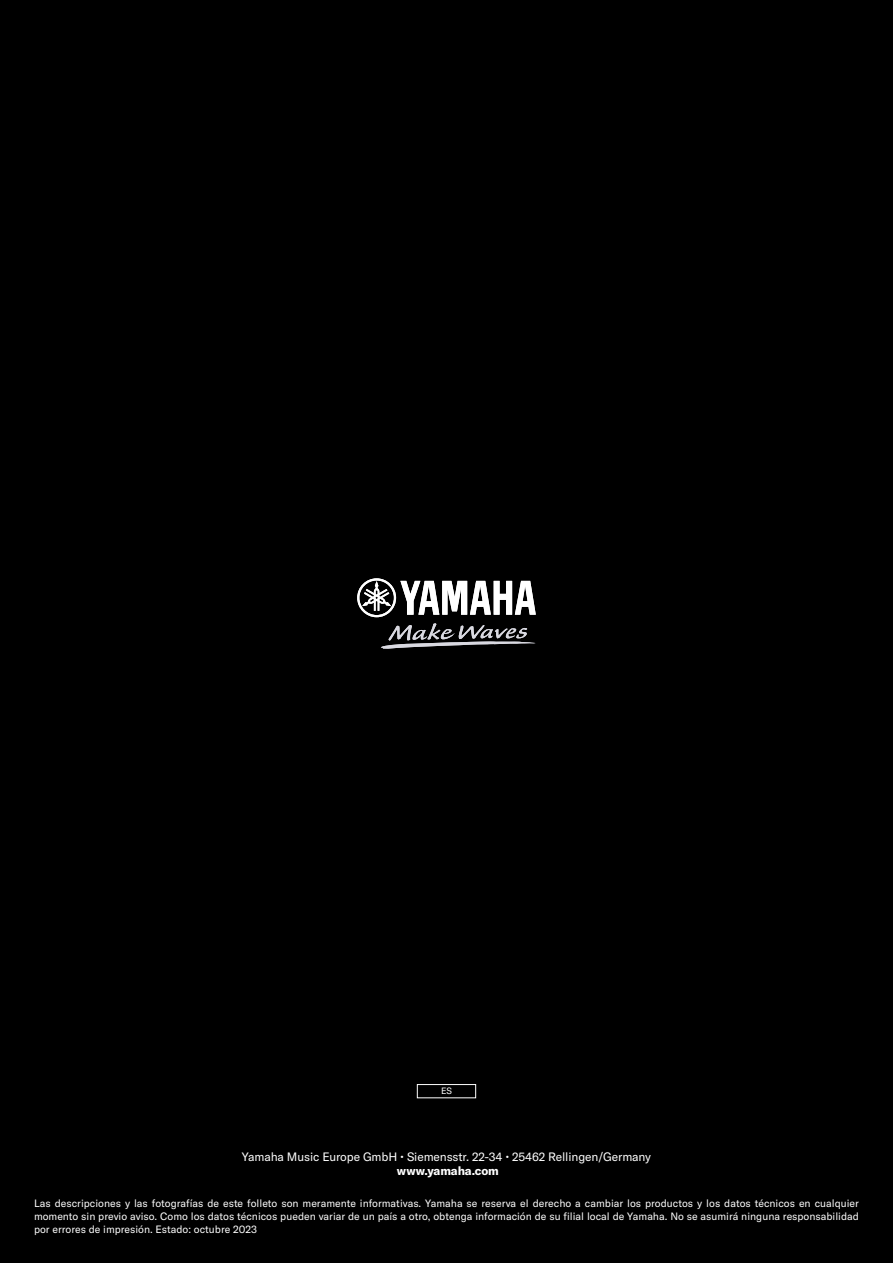
<style>
.page{position:relative;width:893px;height:1263px;background:#000}
.page>*{position:absolute;margin:0;border:0;box-sizing:border-box;transform-origin:0 0}
.t1{font:12px "GT America Y";letter-spacing:-.01em;color:#fff}
.t2{font:700 12px "GT America Y";letter-spacing:-.01em;color:#fff}
.t3{font:10.5px/12.6px "GT America Y";color:#fff;text-align:justify}
.t4{font:9px "GT America Y";color:#fff}
</style>
<div class="page">
<svg style="left:357px;top:578px;width:179px;height:39px"></svg>
<svg style="left:381px;top:623px;width:155px;height:26px"></svg>
<div style="left:417px;top:1084px;width:59px;height:14px;border:1px solid #fff"></div>
<p class="t4" style="left:441px;top:1086px;width:12px">ES</p>
<p class="t1" style="left:242px;top:1149px;width:411px">Yamaha Music Europe GmbH • Siemensstr. 22-34 • 25462 Rellingen/Germany</p>
<p class="t2" style="left:397px;top:1163px;width:103px">www.yamaha.com</p>
<p class="t3" style="left:34px;top:1197px;width:826px">Las descripciones y las fotografías de este folleto son meramente informativas. Yamaha se reserva el derecho a cambiar los productos y los datos técnicos en cualquier momento sin previo aviso. Como los datos técnicos pueden variar de un país a otro, obtenga información de su filial local de Yamaha. No se asumirá ninguna responsabilidad por errores de impresión. Estado: octubre 2023</p>
</div>
